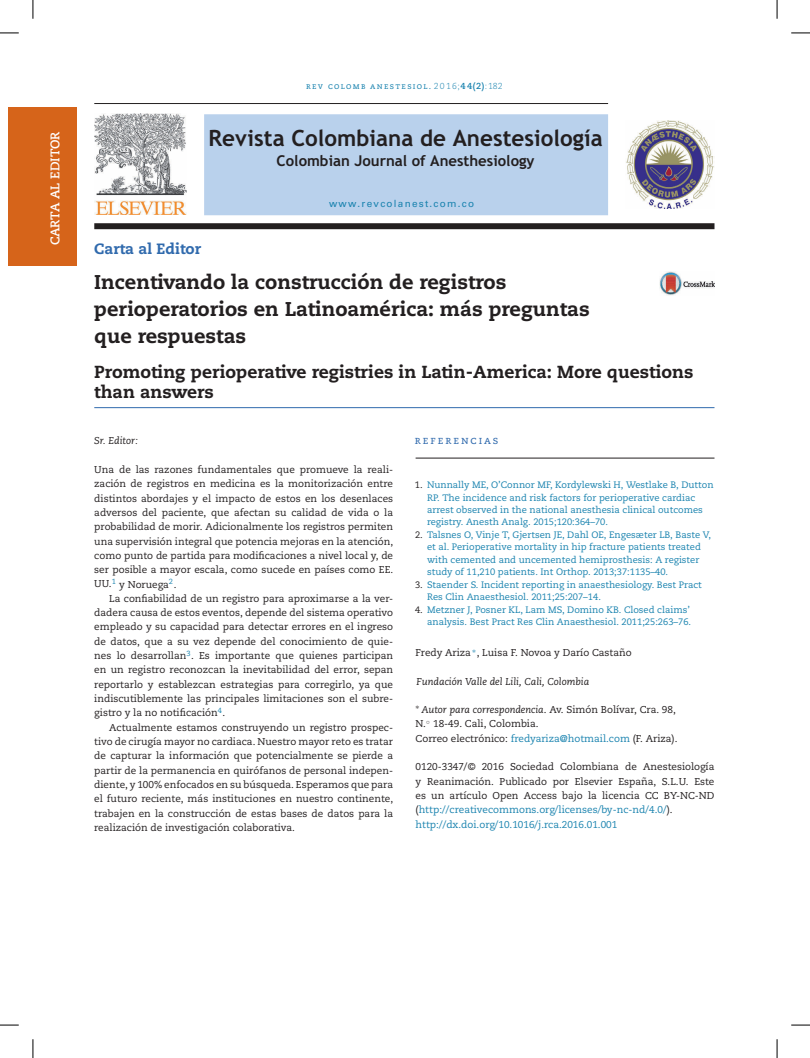
<style>
.page{position:relative;width:810px;height:1058px;background:#fff}
.page>*{position:absolute;margin:0;border:0;box-sizing:border-box;transform-origin:0 0}
.t1{font:700 22.38px "Trebuchet MS";color:#231f20}
.t2{font:800 19.88px/27.4px "Caecilia";color:#231f20}
.t3{font:800 17.38px/19.9px "Caecilia";color:#231f20}
.t4{font:700 15px "Trebuchet MS";color:#231f20}
.t5{font:800 15px "Caecilia";color:#306aad}
.t6{font:700 12.5px "Caecilia LT Std";color:#fff}
.t7{font:11.25px "Caecilia Roman SC";letter-spacing:.165em;color:#306aad}
.t8{font:10px/14.4px "Caecilia";color:#231f20}
.t9{font:italic 10px "Caecilia";color:#231f20}
.t10{font:10px "Univers";letter-spacing:.125em;color:#1a83af}
.t11{font:9.38px/12.5px "Caecilia";color:#1a83af}
.t12{font:8.75px "Caecilia Roman SC";letter-spacing:.145em;color:#1a83af}
.s1{font-family:"Caecilia";font-weight:300}
.s2{font-family:"Caecilia";font-weight:700}
.s3{color:#231f20}
.s4{font-style:italic}
.s5{color:#1a83af}
</style>
<div class="page">
<div style="left:8px;top:107px;width:69px;height:159px;background:#d6641a"></div>
<hr style="left:94px;top:103px;width:514px;height:1px;background:#231f20">
<div style="left:204px;top:114px;width:404px;height:101px;background:#b9d1ec"></div>
<img style="left:94px;top:114px;width:93px;height:101px">
<img style="left:626px;top:120px;width:89px;height:89px">
<div style="left:94px;top:223px;width:620px;height:6px;background:#231f20"></div>
<img style="left:659px;top:271px;width:55px;height:24px">
<hr style="left:94px;top:407px;width:620px;height:1px;background:#306aad">
<hr style="left:416px;top:458px;width:298px;height:1px;background:#231f20">
<svg style="left:0;top:32px;width:19px;height:2px"></svg>
<svg style="left:791px;top:32px;width:19px;height:2px"></svg>
<svg style="left:0;top:1024px;width:19px;height:2px"></svg>
<svg style="left:791px;top:1024px;width:19px;height:2px"></svg>
<svg style="left:32px;top:0;width:2px;height:19px"></svg>
<svg style="left:32px;top:1039px;width:2px;height:19px"></svg>
<svg style="left:776px;top:0;width:2px;height:19px"></svg>
<svg style="left:776px;top:1039px;width:2px;height:19px"></svg>
<p class="t6" style="left:48px;top:245px;width:115px;rotate:-90deg">CARTA AL EDITOR</p>
<p class="t12" style="left:306px;top:81px;width:198px">rev colomb anestesiol. <span class="s1">2016;</span><span class="s2">44(2)</span><span class="s1">:182</span></p>
<p class="t1" style="left:209px;top:124px;width:396px">Revista Colombiana de Anestesiología</p>
<p class="t4" style="left:277px;top:151px;width:259px">Colombian Journal of Anesthesiology</p>
<p class="t10" style="left:329px;top:198px;width:147px">www.revcolanest.com.co</p>
<p class="t5" style="left:94px;top:239px;width:108px">Carta al Editor</p>
<p class="t2" style="left:94px;top:268px;width:497px">Incentivando la construcción de registros perioperatorios en Latinoamérica: más preguntas que respuestas</p>
<p class="t3" style="left:94px;top:362px;width:601px">Promoting perioperative registries in Latin-America: More questions than answers</p>
<p class="t9" style="left:94px;top:435px;width:45px">Sr. Editor:</p>
<p class="t8" style="left:94px;top:462px;width:300px">Una de las razones fundamentales que promueve la reali-</p>
<p class="t8" style="left:94px;top:477px;width:300px">zación de registros en medicina es la monitorización entre</p>
<p class="t8" style="left:94px;top:491px;width:300px">distintos abordajes y el impacto de estos en los desenlaces</p>
<p class="t8" style="left:94px;top:505px;width:300px">adversos del paciente, que afectan su calidad de vida o la</p>
<p class="t8" style="left:94px;top:520px;width:300px">probabilidad de morir. Adicionalmente los registros permiten</p>
<p class="t8" style="left:94px;top:534px;width:300px">una supervisión integral que potencia mejoras en la atención,</p>
<p class="t8" style="left:94px;top:548px;width:300px">como punto de partida para modificaciones a nivel local y, de</p>
<p class="t8" style="left:94px;top:563px;width:300px">ser posible a mayor escala, como sucede en países como EE.</p>
<p class="t8" style="left:94px;top:577px;width:84px">UU.<sup>1</sup> y Noruega<sup>2</sup>.</p>
<p class="t8" style="left:109px;top:591px;width:285px">La confiabilidad de un registro para aproximarse a la ver-</p>
<p class="t8" style="left:94px;top:606px;width:300px">dadera causa de estos eventos, depende del sistema operativo</p>
<p class="t8" style="left:94px;top:620px;width:300px">empleado y su capacidad para detectar errores en el ingreso</p>
<p class="t8" style="left:94px;top:634px;width:300px">de datos, que a su vez depende del conocimiento de quie-</p>
<p class="t8" style="left:94px;top:649px;width:300px">nes lo desarrollan<sup>3</sup>. Es importante que quienes participan</p>
<p class="t8" style="left:94px;top:663px;width:300px">en un registro reconozcan la inevitabilidad del error, sepan</p>
<p class="t8" style="left:94px;top:677px;width:300px">reportarlo y establezcan estrategias para corregirlo, ya que</p>
<p class="t8" style="left:94px;top:692px;width:300px">indiscutiblemente las principales limitaciones son el subre-</p>
<p class="t8" style="left:94px;top:706px;width:133px">gistro y la no notificación<sup>4</sup>.</p>
<p class="t8" style="left:109px;top:720px;width:285px">Actualmente estamos construyendo un registro prospec-</p>
<p class="t8" style="left:94px;top:735px;width:300px">tivo de cirugía mayor no cardiaca. Nuestro mayor reto es tratar</p>
<p class="t8" style="left:94px;top:749px;width:300px">de capturar la información que potencialmente se pierde a</p>
<p class="t8" style="left:94px;top:763px;width:300px">partir de la permanencia en quirófanos de personal indepen-</p>
<p class="t8" style="left:94px;top:778px;width:300px">diente, y 100% enfocados en su búsqueda. Esperamos que para</p>
<p class="t8" style="left:94px;top:792px;width:300px">el futuro reciente, más instituciones en nuestro continente,</p>
<p class="t8" style="left:94px;top:806px;width:300px">trabajen en la construcción de estas bases de datos para la</p>
<p class="t8" style="left:94px;top:820px;width:202px">realización de investigación colaborativa.</p>
<p class="t7" style="left:415px;top:433px;width:85px">referencias</p>
<p class="t11" style="left:427px;top:479px;width:288px;text-indent:-12px"><span class="s3">1.</span> Nunnally ME, O’Connor MF, Kordylewski H, Westlake B, Dutton RP. The incidence and risk factors for perioperative cardiac arrest observed in the national anesthesia clinical outcomes registry. Anesth Analg. 2015;120:364–70.</p>
<p class="t11" style="left:427px;top:529px;width:285px;text-indent:-12px"><span class="s3">2.</span> Talsnes O, Vinje T, Gjertsen JE, Dahl OE, Engesæter LB, Baste V, et al. Perioperative mortality in hip fracture patients treated with cemented and uncemented hemiprosthesis: A register study of 11,210 patients. Int Orthop. 2013;37:1135–40.</p>
<p class="t11" style="left:427px;top:578px;width:276px;text-indent:-12px"><span class="s3">3.</span> Staender S. Incident reporting in anaesthesiology. Best Pract<br>Res Clin Anaesthesiol. 2011;25:207–14.</p>
<p class="t11" style="left:415px;top:603px;width:278px;text-align:right"><span class="s3">4.</span> Metzner J, Posner KL, Lam MS, Domino KB. Closed claims’ analysis. Best Pract Res Clin Anaesthesiol. 2011;25:263–76.</p>
<p class="t8" style="left:416px;top:646px;width:218px">Fredy Ariza <sup>∗</sup>, Luisa F. Novoa y Darío Castano˜</p>
<p class="t9" style="left:417px;top:676px;width:174px">Fundación Valle del Lili, Cali, Colombia</p>
<p class="t8" style="left:416px;top:703px;width:263px"><sup>∗</sup> <span class="s4">Autor para correspondencia</span>. Av. Simón Bolívar, Cra. 98,<br>N.<sup>◦</sup> 18-49. Cali, Colombia.<br>Correo electrónico: <span class="s5">fredyariza@hotmail.com</span> (F. Ariza).</p>
<p class="t8" style="left:416px;top:760px;width:300px">0120-3347/© 2016 Sociedad Colombiana de Anestesiología y Reanimación. Publicado por Elsevier España, S.L.U. Este es un artículo Open Access bajo la licencia CC BY-NC-ND (<span class="s5">http://creativecommons.org/licenses/by-nc-nd/4.0/</span>). <span class="s5">http://dx.doi.org/10.1016/j.rca.2016.01.001</span></p>
</div>
